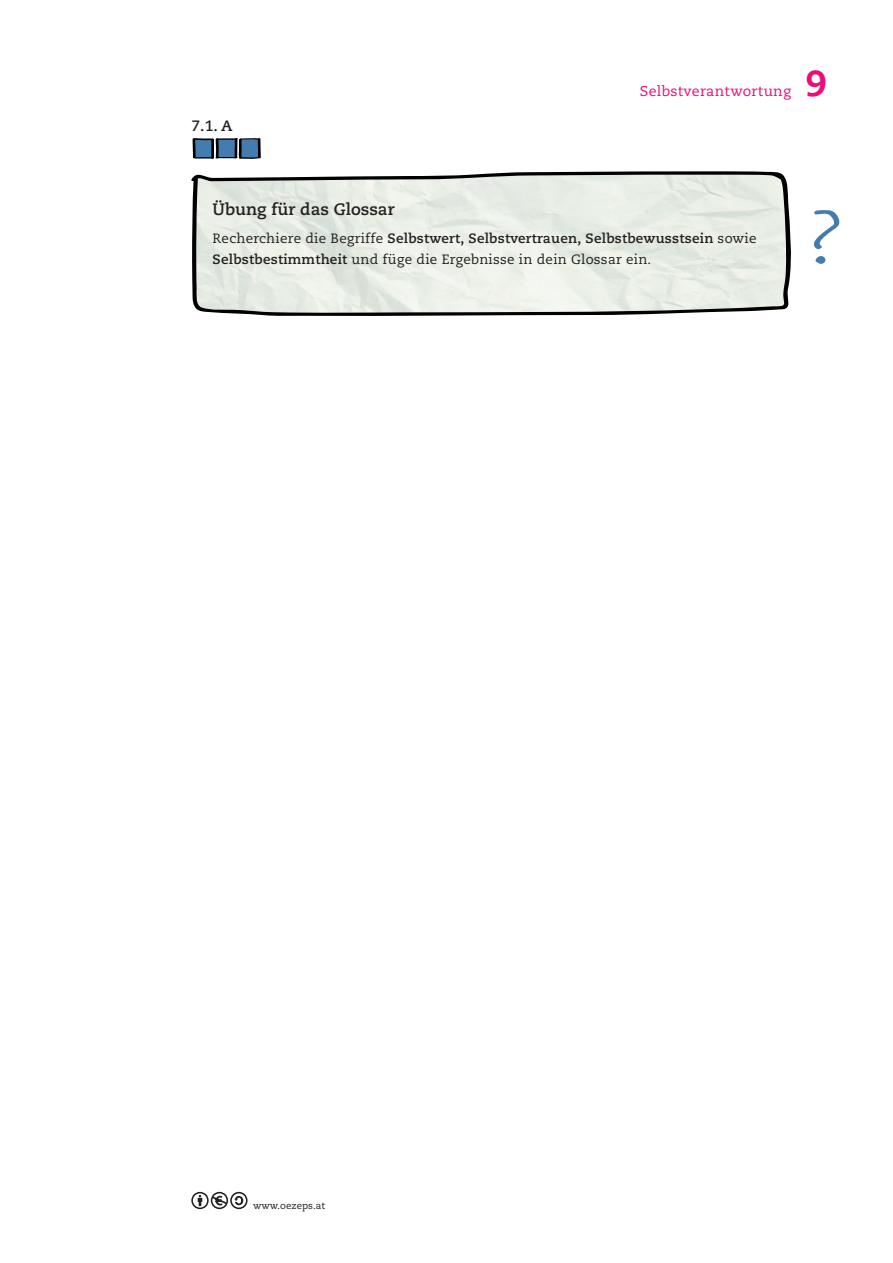
<style>
.page{position:relative;width:893px;height:1263px;background:#fff}
.page>*{position:absolute;margin:0;border:0;box-sizing:border-box;transform-origin:0 0}
.t1{font:800 36px "Caecilia";color:#ed0d77}
.t2{font:700 16.5px "Caecilia";color:#231f20}
.t3{font:700 15px "Caecilia";color:#231f20}
.t4{font:14.25px "Caecilia";letter-spacing:.02em;color:#ed0d77}
.t5{font:13.5px/21px "Caecilia";letter-spacing:.02em;color:#231f20}
.t6{font:9.75px "Caecilia";color:#231f20}
.s1{font-weight:700}
</style>
<div class="page">
<svg style="left:191px;top:1192px;width:57px;height:17px"></svg>
<svg style="left:192px;top:138px;width:69px;height:21px"></svg>
<svg style="left:814px;top:210px;width:26px;height:40px"></svg>
<svg style="left:815px;top:256px;width:11px;height:8px"></svg>
<svg style="left:191px;top:171px;width:600px;height:145px;background:#dbe0d9"></svg>
<p class="t3" style="left:191px;top:116px;width:43px">7.1. A</p>
<p class="t4" style="left:640px;top:83px;width:152px">Selbstverantwortung</p>
<h1 class="t1" style="left:806px;top:61px;width:23px">9</h1>
<p class="t2" style="left:213px;top:199px;width:184px">Übung für das Glossar</p>
<p class="t5" style="left:213px;top:228px;width:545px">Recherchiere die Begriffe <span class="s1">Selbstwert, Selbstvertrauen, Selbstbewusstsein</span> sowie<br><span class="s1">Selbstbestimmtheit</span> und füge die Ergebnisse in dein Glossar ein.</p>
<p class="t6" style="left:253px;top:1199px;width:74px">www.oezeps.at</p>
</div>
